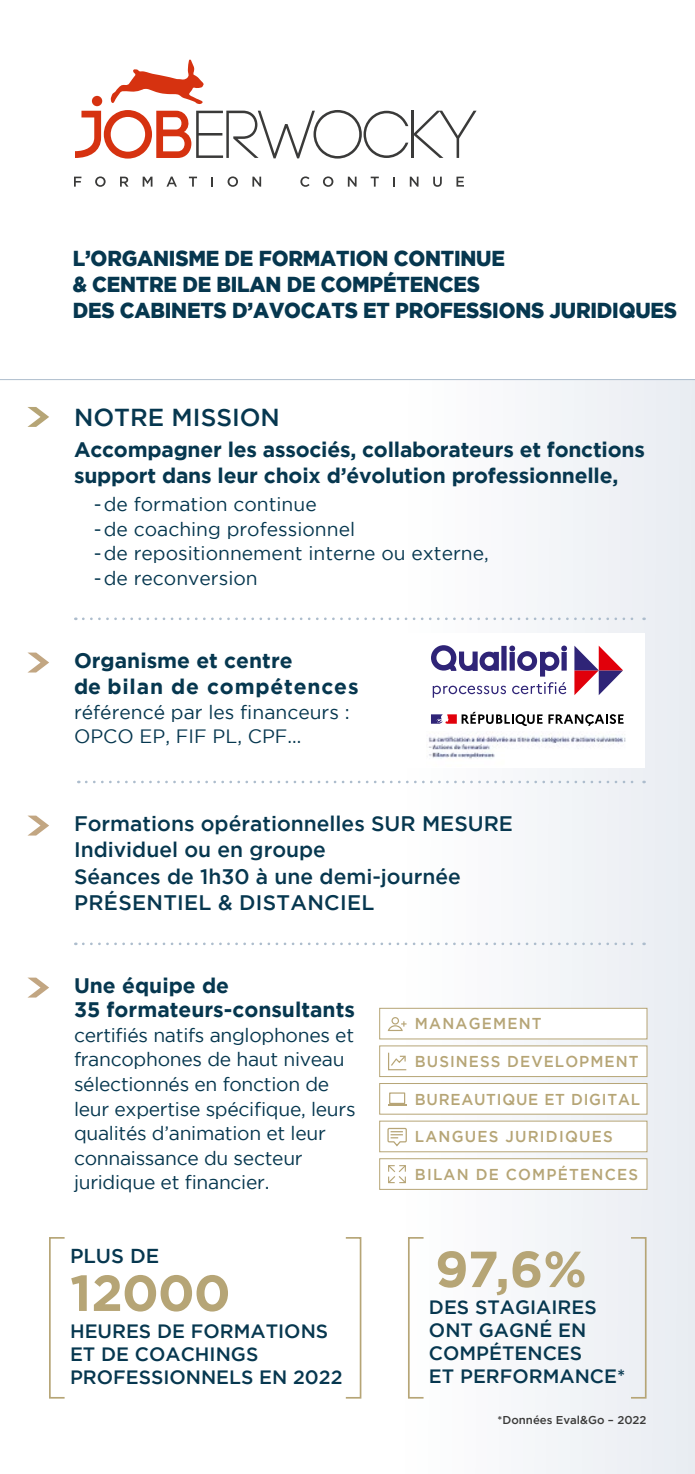
<style>
.page{position:relative;width:695px;height:1474px;background:#fff}
.page>*{position:absolute;margin:0;border:0;box-sizing:border-box;transform-origin:0 0}
.t1{font:700 50.57px "Gotham";letter-spacing:-.02em;color:#b6a576}
.t2{font:500 24.5px "Gotham";color:#06374f}
.t3{font:900 21.7px/25.9px "Gotham";letter-spacing:-.01em;color:#06374f;scale:.94 1}
.t4{font:700 21px/26.2px "Gotham";letter-spacing:-.01em;color:#06374f}
.t5{font:500 21px/26.2px "Gotham";color:#06374f}
.t6{font:700 21px/26.2px "Gotham";letter-spacing:.02em;color:#06374f}
.t7{font:500 20.12px "Gotham";color:#06374f}
.t8{font:19.25px/24.5px "Gotham";letter-spacing:-.015em;color:#06374f}
.t9{font:500 19.25px/22.8px "Gotham";color:#06374f}
.t10{font:500 15.75px "Gotham";letter-spacing:.08em;color:#b6a576;scale:.96 1}
.t11{font:500 15.75px "Gotham";letter-spacing:.05em;color:#b6a576;scale:.96 1}
.t12{font:500 11.38px "Gotham";color:#3a3a39}
</style>
<div class="page">
<div style="left:0;top:379px;width:694px;height:1094px;background:linear-gradient(to right,#fff,#f0f2f6)"></div>
<hr style="left:0;top:379px;width:694px;height:1px;background:#adbdcd">
<svg style="left:86px;top:780px;width:558px;height:3px"></svg>
<svg style="left:83px;top:617px;width:561px;height:3px"></svg>
<svg style="left:83px;top:942px;width:561px;height:3px"></svg>
<hr style="left:411px;top:111px;width:3px;height:47px;background:#3a3a39">
<svg style="left:414px;top:111px;width:62px;height:47px"></svg>
<svg style="left:75px;top:110px;width:333px;height:49px"></svg>
<div style="left:92px;top:96px;width:10px;height:10px;background:#d63210;border-radius:50%"></div>
<svg style="left:111px;top:59px;width:93px;height:45px"></svg>
<svg style="left:74px;top:177px;width:7px;height:10px"></svg>
<svg style="left:95px;top:176px;width:11px;height:11px"></svg>
<svg style="left:120px;top:177px;width:8px;height:10px"></svg>
<svg style="left:143px;top:177px;width:9px;height:10px"></svg>
<svg style="left:166px;top:176px;width:11px;height:11px"></svg>
<svg style="left:189px;top:177px;width:8px;height:10px"></svg>
<svg style="left:211px;top:177px;width:2px;height:10px"></svg>
<svg style="left:227px;top:176px;width:11px;height:11px"></svg>
<svg style="left:252px;top:177px;width:9px;height:10px"></svg>
<svg style="left:300px;top:176px;width:9px;height:11px"></svg>
<svg style="left:323px;top:176px;width:10px;height:11px"></svg>
<svg style="left:348px;top:177px;width:8px;height:10px"></svg>
<svg style="left:370px;top:177px;width:9px;height:10px"></svg>
<svg style="left:393px;top:177px;width:2px;height:10px"></svg>
<svg style="left:409px;top:177px;width:9px;height:10px"></svg>
<svg style="left:433px;top:177px;width:8px;height:10px"></svg>
<svg style="left:456px;top:177px;width:8px;height:10px"></svg>
<svg style="left:27px;top:407px;width:22px;height:20px"></svg>
<svg style="left:27px;top:652px;width:22px;height:20px"></svg>
<svg style="left:27px;top:815px;width:22px;height:20px"></svg>
<svg style="left:27px;top:977px;width:22px;height:20px"></svg>
<div style="left:395px;top:633px;width:249px;height:134px;background:#fff"></div>
<svg style="left:432px;top:685px;width:74px;height:12px"></svg>
<svg style="left:512px;top:682px;width:54px;height:12px"></svg>
<svg style="left:574px;top:645px;width:49px;height:50px"></svg>
<svg style="left:431px;top:712px;width:111px;height:14px"></svg>
<svg style="left:431px;top:645px;width:136px;height:31px"></svg>
<svg style="left:548px;top:714px;width:75px;height:12px"></svg>
<img style="left:428px;top:734px;width:198px;height:25px">
<div style="left:379px;top:1008px;width:268px;height:30px;background:#fff"></div>
<div style="left:379px;top:1007px;width:268px;height:32px;border:1px solid #b6a576"></div>
<div style="left:379px;top:1121px;width:268px;height:30px;background:#fff"></div>
<div style="left:379px;top:1120px;width:268px;height:32px;border:1px solid #b6a576"></div>
<div style="left:379px;top:1158px;width:268px;height:31px;background:#fff"></div>
<div style="left:379px;top:1158px;width:268px;height:31px;border:1px solid #b6a576"></div>
<div style="left:379px;top:1045px;width:268px;height:31px;background:#fff"></div>
<div style="left:379px;top:1045px;width:268px;height:32px;border:1px solid #b6a576"></div>
<div style="left:379px;top:1083px;width:268px;height:31px;background:#fff"></div>
<div style="left:379px;top:1083px;width:268px;height:31px;border:1px solid #b6a576"></div>
<div style="left:389px;top:1092px;width:16px;height:12px;border:1px solid #b7a577"></div>
<svg style="left:388px;top:1104px;width:18px;height:2px"></svg>
<svg style="left:388px;top:1165px;width:18px;height:18px"></svg>
<div style="left:49px;top:1236px;width:16px;height:162px;border:2px solid #b6a576"></div>
<div style="left:345px;top:1236px;width:16px;height:162px;border:2px solid #b6a576"></div>
<div style="left:408px;top:1236px;width:16px;height:162px;border:2px solid #b6a576"></div>
<div style="left:630px;top:1236px;width:16px;height:162px;border:2px solid #b6a576"></div>
<div style="left:391px;top:1017px;width:8px;height:7px;border:1px solid #b7a577;border-radius:50%"></div>
<svg style="left:387px;top:1021px;width:19px;height:10px"></svg>
<svg style="left:387px;top:1127px;width:20px;height:20px"></svg>
<svg style="left:388px;top:1052px;width:19px;height:18px"></svg>
<p class="t3" style="left:73px;top:245px;width:644px">L’ORGANISME DE FORMATION CONTINUE<br>&amp; CENTRE DE BILAN DE COMPÉTENCES<br>DES CABINETS D’AVOCATS ET PROFESSIONS JURIDIQUES</p>
<p class="t2" style="left:74px;top:403px;width:207px">NOTRE MISSION</p>
<p class="t4" style="left:74px;top:436px;width:572px">Accompagner les associés, collaborateurs et fonctions support dans leur choix d’évolution professionnelle,</p>
<p class="t8" style="left:94px;top:492px;width:396px">-de formation continue<br>-de coaching professionnel<br>-de repositionnement interne ou externe, -de reconversion</p>
<p class="t6" style="left:74px;top:647px;width:286px">Organisme et centre<br>de bilan de compétences</p>
<p class="t8" style="left:74px;top:699px;width:277px">référencé par les financeurs :<br>OPCO EP, FIF PL, CPF…</p>
<p class="t5" style="left:74px;top:810px;width:440px">Formations opérationnelles SUR MESURE<br>Individuel ou en groupe<br>Séances de 1h30 à une demi-journée<br>PRÉSENTIEL &amp; DISTANCIEL</p>
<p class="t4" style="left:74px;top:972px;width:282px;line-height:24.5px">Une équipe de<br>35 formateurs-consultants</p>
<p class="t8" style="left:74px;top:1022px;width:283px">certifiés natifs anglophones et francophones de haut niveau sélectionnés en fonction de leur expertise spécifique, leurs qualités d’animation et leur connaissance du secteur juridique et financier.</p>
<p class="t7" style="left:70px;top:1244px;width:91px">PLUS DE</p>
<h1 class="t1" style="left:70px;top:1263px;width:162px">12000</h1>
<p class="t9" style="left:70px;top:1319px;width:274px">HEURES DE FORMATIONS<br>ET DE COACHINGS<br>PROFESSIONNELS EN 2022</p>
<p class="t10" style="left:415px;top:1014px;width:134px">MANAGEMENT</p>
<p class="t10" style="left:415px;top:1052px;width:234px">BUSINESS DEVELOPMENT</p>
<p class="t11" style="left:415px;top:1090px;width:236px">BUREAUTIQUE ET DIGITAL</p>
<p class="t10" style="left:415px;top:1127px;width:208px">LANGUES JURIDIQUES</p>
<p class="t10" style="left:415px;top:1165px;width:234px">BILAN DE COMPÉTENCES</p>
<h1 class="t1" style="left:435px;top:1239px;width:153px">97,6%</h1>
<p class="t9" style="left:429px;top:1295px;width:198px">DES STAGIAIRES<br>ONT GAGNÉ EN<br>COMPÉTENCES<br>ET PERFORMANCE*</p>
<p class="t12" style="left:497px;top:1413px;width:150px">*Données Eval&amp;Go – 2022</p>
</div>
